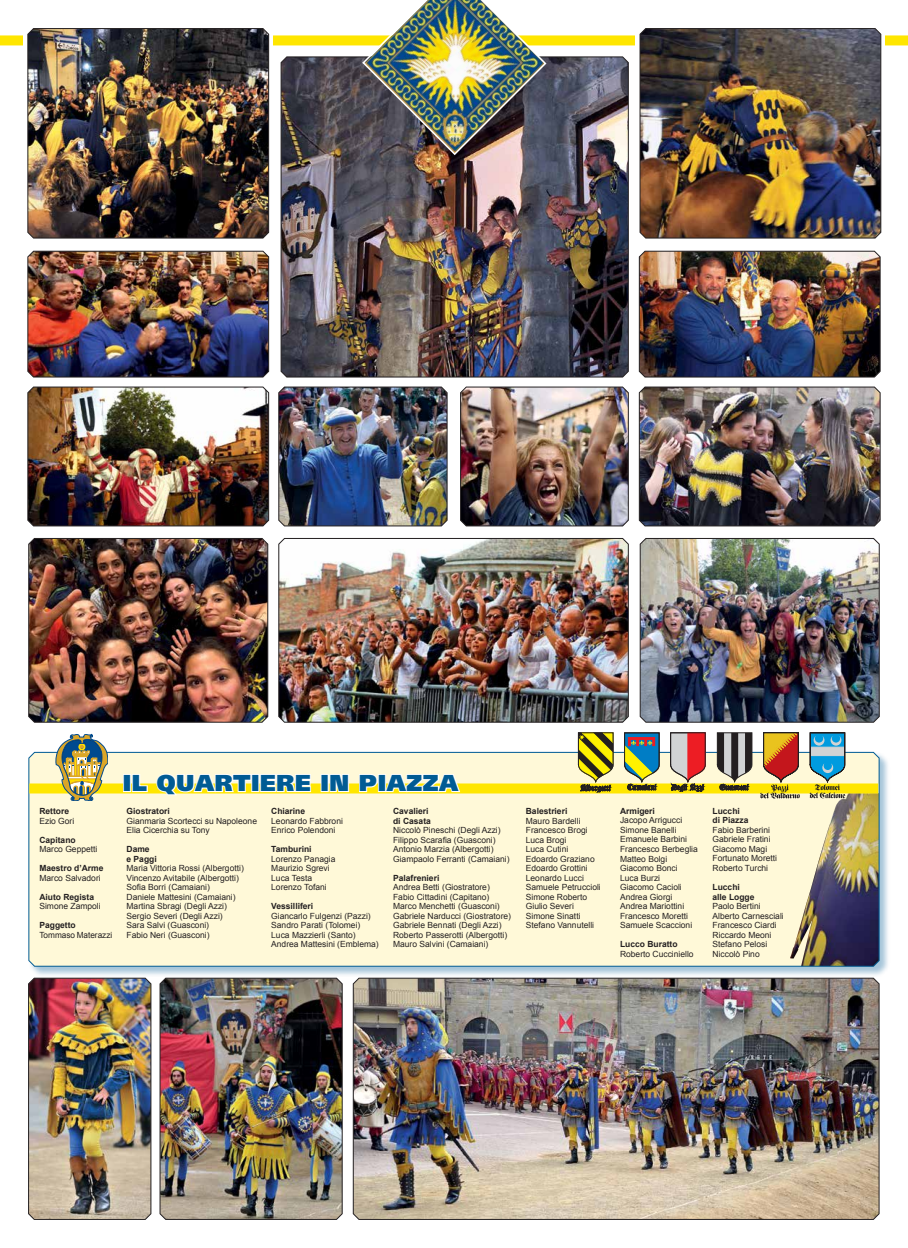
<style>
.page{position:relative;width:908px;height:1248px;background:#fff}
.page>*{position:absolute;margin:0;border:0;box-sizing:border-box;transform-origin:0 0}
.t1{font:900 23px "Frutiger";letter-spacing:.025em;color:#005b94}
.t2{font:8.5px/9.5px "Arial";color:#231f20}
.t3{font:700 8.5px/9.5px "Arial";color:#231f20}
</style>
<div class="page">
<div style="left:0;top:35px;width:907px;height:10px;background:#ffe600"></div>
<img style="left:353px;top:977px;width:526px;height:242px">
<img style="left:28px;top:977px;width:123px;height:242px">
<img style="left:159px;top:977px;width:183px;height:242px">
<img style="left:280px;top:56px;width:348px;height:321px">
<img style="left:361px;top:0;width:186px;height:156px">
<svg style="left:23px;top:34px;width:250px;height:11px"></svg>
<img style="left:27px;top:28px;width:242px;height:210px">
<div style="left:28px;top:751px;width:861px;height:226px;background:#005b94;opacity:.35"></div>
<svg style="left:28px;top:751px;width:851px;height:216px;background:#f2edce"></svg>
<div style="left:29px;top:783px;width:848px;height:10px;background:#ffe600"></div>
<div style="left:123px;top:774px;width:8px;height:18px;border:2px solid #fff"></div>
<svg style="left:131px;top:773px;width:18px;height:20px"></svg>
<svg style="left:155px;top:766px;width:97px;height:31px"></svg>
<div style="left:251px;top:774px;width:8px;height:18px;border:2px solid #fff"></div>
<svg style="left:259px;top:773px;width:53px;height:20px"></svg>
<div style="left:320px;top:774px;width:8px;height:18px;border:2px solid #fff"></div>
<svg style="left:328px;top:764px;width:22px;height:38px"></svg>
<svg style="left:358px;top:773px;width:20px;height:20px"></svg>
<div style="left:378px;top:774px;width:8px;height:18px;border:2px solid #fff"></div>
<svg style="left:384px;top:766px;width:77px;height:27px"></svg>
<svg style="left:577px;top:732px;width:36px;height:60px;background:#a49b2f"></svg>
<svg style="left:623px;top:732px;width:36px;height:58px;background:#7a9677"></svg>
<svg style="left:669px;top:732px;width:36px;height:59px;background:#c88074"></svg>
<svg style="left:716px;top:732px;width:36px;height:58px;background:#827f71"></svg>
<svg style="left:759px;top:732px;width:40px;height:66px;background:#ca8845"></svg>
<svg style="left:809px;top:732px;width:36px;height:66px;background:#75aaa2"></svg>
<svg style="left:56px;top:734px;width:52px;height:66px"></svg>
<svg style="left:635px;top:34px;width:249px;height:11px"></svg>
<img style="left:639px;top:28px;width:241px;height:210px">
<img style="left:27px;top:250px;width:242px;height:127px">
<img style="left:278px;top:386px;width:169px;height:140px">
<img style="left:278px;top:538px;width:350px;height:184px">
<img style="left:28px;top:538px;width:240px;height:184px">
<img style="left:460px;top:386px;width:168px;height:140px">
<img style="left:638px;top:250px;width:242px;height:127px">
<img style="left:639px;top:538px;width:240px;height:184px">
<img style="left:27px;top:386px;width:242px;height:140px">
<img style="left:638px;top:386px;width:242px;height:140px">
<p class="t3" style="left:39px;top:806px;width:31px">Rettore</p>
<p class="t2" style="left:39px;top:815px;width:36px">Ezio Gori</p>
<p class="t3" style="left:39px;top:835px;width:38px">Capitano</p>
<p class="t2" style="left:39px;top:844px;width:59px">Marco Geppetti</p>
<p class="t3" style="left:39px;top:863px;width:66px">Maestro d’Arme</p>
<p class="t2" style="left:39px;top:872px;width:63px">Marco Salvadori</p>
<p class="t3" style="left:39px;top:892px;width:56px">Aiuto Regista</p>
<p class="t2" style="left:39px;top:901px;width:63px">Simone Zampoli</p>
<p class="t3" style="left:39px;top:920px;width:38px">Paggetto</p>
<p class="t2" style="left:39px;top:929px;width:74px">Tommaso Materazzi</p>
<h1 class="t1" style="left:123px;top:769px;width:337px">IL QUARTIERE IN PIAZZA</h1>
<p class="t3" style="left:126px;top:806px;width:45px">Giostratori</p>
<p class="t2" style="left:126px;top:815px;width:132px">Gianmaria Scortecci su Napoleone<br>Elia Cicerchia su Tony</p>
<p class="t3" style="left:126px;top:844px;width:32px">Dame<br>e Paggi</p>
<p class="t2" style="left:126px;top:863px;width:119px">Maria Vittoria Rossi (Albergotti)<br>Vincenzo Avitabile (Albergotti)<br>Sofia Borri (Camaiani)<br>Daniele Mattesini (Camaiani)<br>Martina Sbragi (Degli Azzi)<br>Sergio Severi (Degli Azzi)<br>Sara Salvi (Guasconi)<br>Fabio Neri (Guasconi)</p>
<p class="t3" style="left:393px;top:806px;width:39px">Cavalieri di Casata</p>
<p class="t2" style="left:393px;top:825px;width:118px">Niccolò Pineschi (Degli Azzi)<br>Filippo Scarafia (Guasconi)<br>Antonio Marzia (Albergotti)<br>Giampaolo Ferranti (Camaiani)</p>
<p class="t3" style="left:393px;top:873px;width:48px">Palafrenieri</p>
<p class="t2" style="left:393px;top:882px;width:119px">Andrea Betti (Giostratore)<br>Fabio Cittadini (Capitano)<br>Marco Menchetti (Guasconi)<br>Gabriele Narducci (Giostratore)<br>Gabriele Bennati (Degli Azzi)<br>Roberto Passerotti (Albergotti)<br>Mauro Salvini (Camaiani)</p>
<p class="t3" style="left:271px;top:806px;width:35px">Chiarine</p>
<p class="t2" style="left:271px;top:815px;width:73px">Leonardo Fabbroni<br>Enrico Polendoni</p>
<p class="t3" style="left:271px;top:844px;width:42px">Tamburini</p>
<p class="t2" style="left:271px;top:853px;width:66px">Lorenzo Panagia<br>Maurizio Sgrevi<br>Luca Testa<br>Lorenzo Tofani</p>
<p class="t3" style="left:271px;top:901px;width:43px">Vessilliferi</p>
<p class="t2" style="left:271px;top:910px;width:109px">Giancarlo Fulgenzi (Pazzi)<br>Sandro Parati (Tolomei)<br>Luca Mazzierli (Santo)<br>Andrea Mattesini (Emblema)</p>
<p class="t3" style="left:525px;top:806px;width:43px">Balestrieri</p>
<p class="t2" style="left:525px;top:815px;width:76px">Mauro Bardelli<br>Francesco Brogi<br>Luca Brogi<br>Luca Cutini<br>Edoardo Graziano<br>Edoardo Grottini<br>Leonardo Lucci<br>Samuele Petruccioli<br>Simone Roberto<br>Giulio Severi<br>Simone Sinatti<br>Stefano Vannutelli</p>
<p class="t3" style="left:619px;top:806px;width:36px">Armigeri</p>
<p class="t2" style="left:619px;top:815px;width:79px">Jacopo Arrigucci<br>Simone Banelli<br>Emanuele Barbini<br>Francesco Berbeglia<br>Matteo Bolgi<br>Giacomo Bonci<br>Luca Burzi<br>Giacomo Cacioli<br>Andrea Giorgi<br>Andrea Mariottini<br>Francesco Moretti<br>Samuele Scaccioni</p>
<p class="t3" style="left:619px;top:939px;width:59px">Lucco Buratto</p>
<p class="t2" style="left:619px;top:948px;width:75px">Roberto Cucciniello</p>
<p class="t3" style="left:712px;top:806px;width:37px">Lucchi di Piazza</p>
<p class="t2" style="left:712px;top:825px;width:66px">Fabio Barberini<br>Gabriele Fratini<br>Giacomo Magi<br>Fortunato Moretti<br>Roberto Turchi</p>
<p class="t3" style="left:712px;top:882px;width:43px">Lucchi alle Logge</p>
<p class="t2" style="left:712px;top:901px;width:73px">Paolo Bertini<br>Alberto Carnesciali<br>Francesco Ciardi<br>Riccardo Meoni<br>Stefano Pelosi<br>Niccolò Pino</p>
</div>
